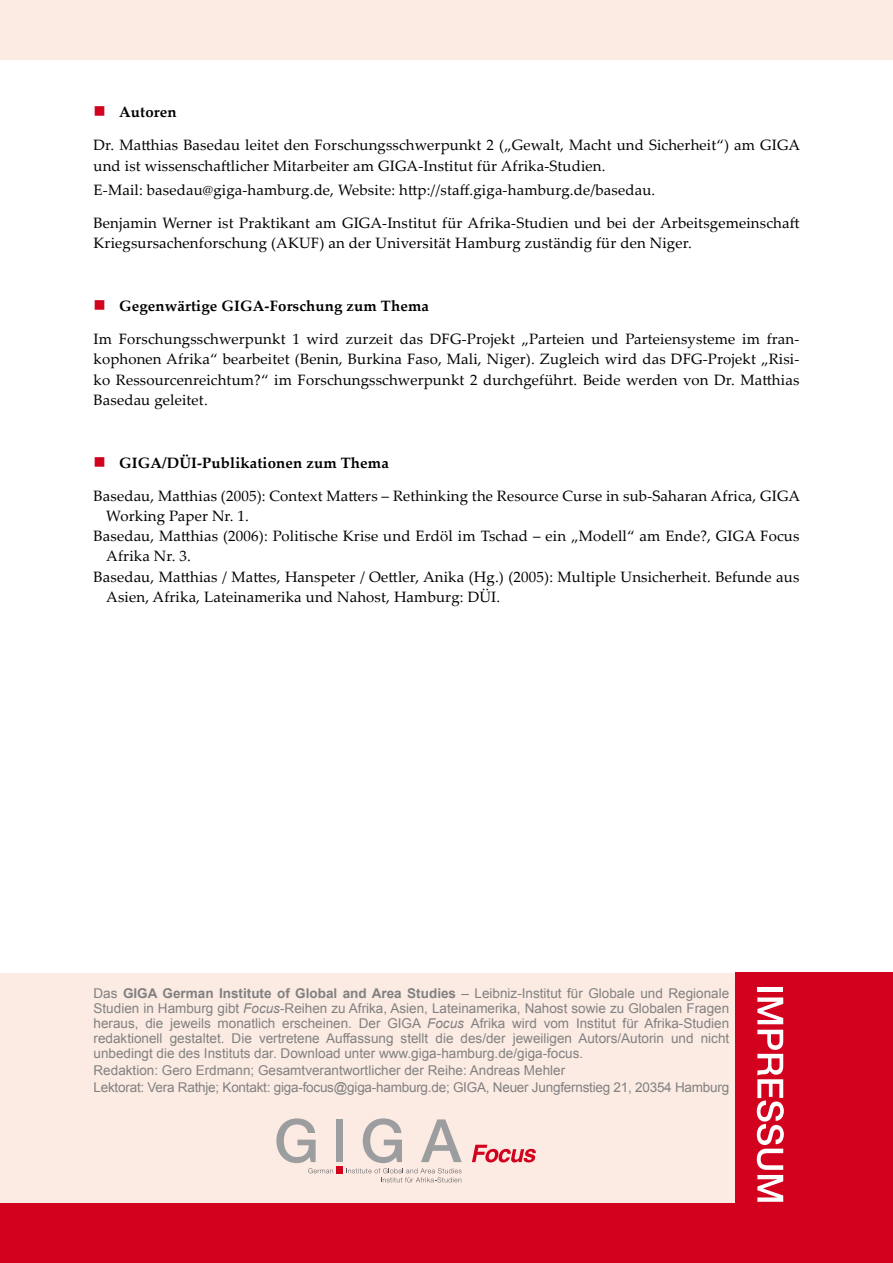
<style>
.page{position:relative;width:893px;height:1263px;background:#fff}
.page>*{position:absolute;margin:0;border:0;box-sizing:border-box;transform-origin:0 0}
.t1{font:16.5px "Wingdings";color:#d2011e}
.t2{font:15px/20.2px "Palatino Linotype";letter-spacing:.01em;color:#000}
.t3{font:700 15px "Palatino Linotype";letter-spacing:.01em;color:#000}
.t4{font:13.5px/15px "Arial";color:#818181;text-align:justify}
.s1{font-weight:700}
.s2{font-style:italic}
</style>
<div class="page">
<div style="left:0;top:973px;width:893px;height:290px;background:#fbebe3"></div>
<div style="left:736px;top:972px;width:157px;height:291px;background:#d2011e"></div>
<div style="left:757px;top:987px;width:26px;height:5px;background:#fff"></div>
<svg style="left:757px;top:997px;width:26px;height:27px"></svg>
<svg style="left:757px;top:1030px;width:27px;height:172px"></svg>
<div style="left:0;top:1203px;width:738px;height:60px;background:#d2011e"></div>
<div style="left:0;top:0;width:893px;height:60px;background:#fbebe3"></div>
<div style="left:336px;top:1119px;width:7px;height:43px;background:#9c9d9f"></div>
<svg style="left:276px;top:1118px;width:57px;height:55px"></svg>
<svg style="left:346px;top:1118px;width:116px;height:64px"></svg>
<div style="left:336px;top:1166px;width:7px;height:7px;background:#d2011e"></div>
<svg style="left:472px;top:1145px;width:64px;height:17px"></svg>
<p class="t1" style="left:94px;top:102px;width:14px">■</p>
<p class="t3" style="left:119px;top:102px;width:59px">Autoren</p>
<p class="t2" style="left:94px;top:134px;width:708px">Dr. Matthias Basedau leitet den Forschungsschwerpunkt 2 („Gewalt, Macht und Sicherheit“) am GIGA und ist wissenschaftlicher Mitarbeiter am GIGA-Institut für Afrika-Studien.</p>
<p class="t2" style="left:94px;top:179px;width:563px">E-Mail: basedau@giga-hamburg.de, Website: http://staff.giga-hamburg.de/basedau.</p>
<p class="t2" style="left:94px;top:212px;width:707px">Benjamin Werner ist Praktikant am GIGA-Institut für Afrika-Studien und bei der Arbeitsgemeinschaft<br>Kriegsursachenforschung (AKUF) an der Universität Hamburg zuständig für den Niger.</p>
<p class="t3" style="left:119px;top:295px;width:311px">Gegenwärtige GIGA-Forschung zum Thema</p>
<p class="t2" style="left:94px;top:328px;width:707px;text-align:justify">Im Forschungsschwerpunkt 1 wird zurzeit das DFG-Projekt „Parteien und Parteiensysteme im fran&shy;kophonen Afrika“ bearbeitet (Benin, Burkina Faso, Mali, Niger). Zugleich wird das DFG-Projekt „Risi&shy;ko Ressourcenreichtum?“ im Forschungsschwerpunkt 2 durchgeführt. Beide werden von Dr. Matthias Basedau geleitet.</p>
<p class="t1" style="left:94px;top:296px;width:14px">■</p>
<p class="t3" style="left:119px;top:452px;width:271px">GIGA/DÜI-Publikationen zum Thema</p>
<p class="t2" style="left:94px;top:485px;width:708px">Basedau, Matthias (2005): Context Matters – Rethinking the Resource Curse in sub-Saharan Africa, GIGA</p>
<p class="t2" style="left:106px;top:505px;width:144px">Working Paper Nr. 1.</p>
<p class="t2" style="left:94px;top:525px;width:707px">Basedau, Matthias (2006): Politische Krise und Erdöl im Tschad – ein „Modell“ am Ende?, GIGA Focus</p>
<p class="t2" style="left:106px;top:546px;width:86px">Afrika Nr. 3.</p>
<p class="t2" style="left:94px;top:566px;width:707px">Basedau, Matthias / Mattes, Hanspeter / Oettler, Anika (Hg.) (2005): Multiple Unsicherheit. Befunde aus</p>
<p class="t2" style="left:106px;top:586px;width:395px">Asien, Afrika, Lateinamerika und Nahost, Hamburg: DÜI.</p>
<p class="t1" style="left:94px;top:453px;width:14px">■</p>
<p class="t4" style="left:94px;top:985px;width:637px">Das <span class="s1">GIGA German Institute of Global and Area Studies</span> – Leibniz-Institut für Globale und Regionale Studien in Hamburg gibt <span class="s2">Focus</span>-Reihen zu Afrika, Asien, Lateinamerika, Nahost sowie zu Globalen Fragen heraus, die jeweils monatlich erscheinen. Der GIGA <span class="s2">Focus</span> Afrika wird vom Institut für Afrika-Studien redaktionell gestaltet. Die vertretene Auffassung stellt die des/der jeweiligen Autors/Autorin und nicht unbedingt die des Instituts dar. Download unter www.giga-hamburg.de/giga-focus.</p>
<p class="t4" style="left:94px;top:1062px;width:637px;line-height:17.1px">Redaktion: Gero Erdmann; Gesamtverantwortlicher der Reihe: Andreas Mehler<br>Lektorat: Vera Rathje; Kontakt: giga-focus@giga-hamburg.de; GIGA, Neuer Jungfernstieg 21, 20354 Hamburg</p>
</div>
